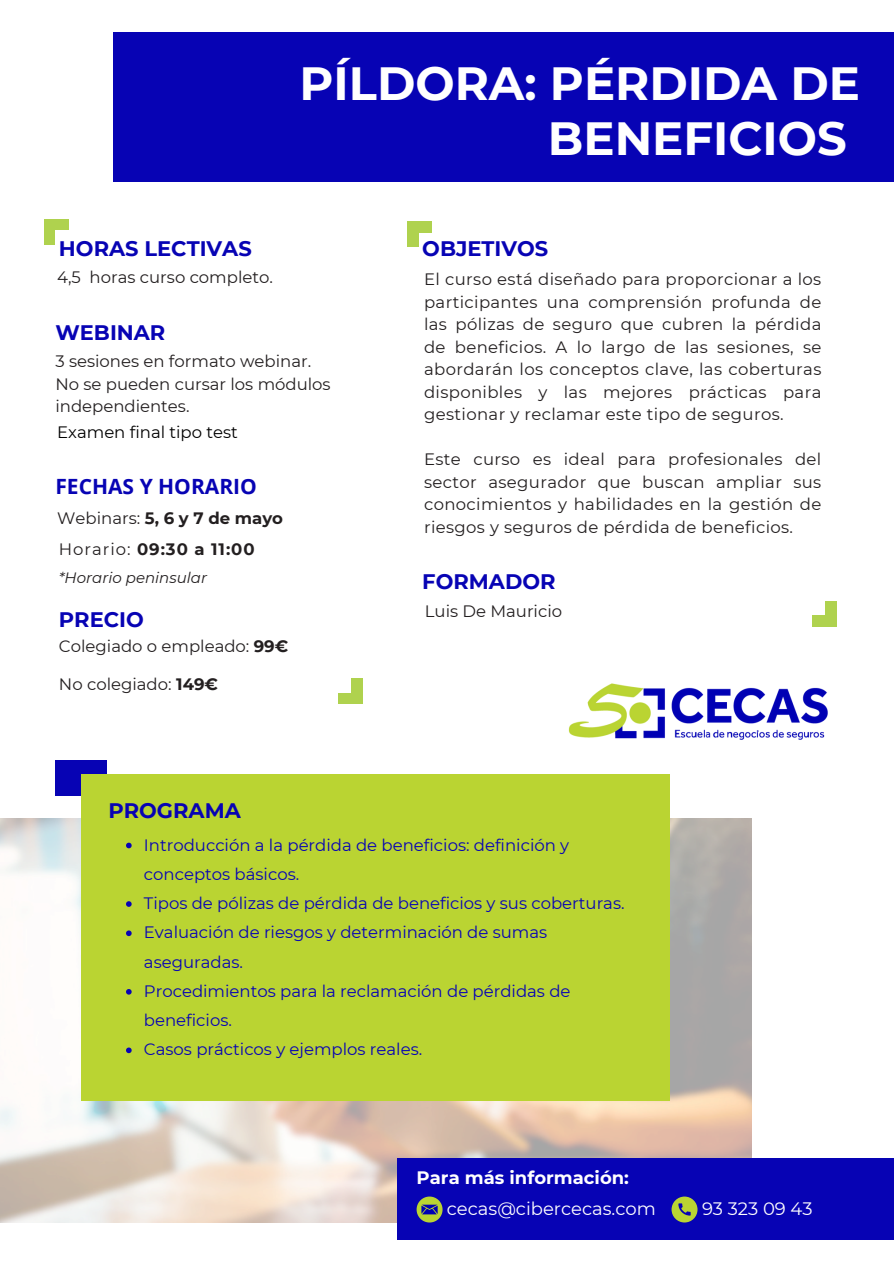
<style>
.page{position:relative;width:894px;height:1264px;background:#fff}
.page>*{position:absolute;margin:0;border:0;box-sizing:border-box;transform-origin:0 0}
.t1{font:700 46.5px/55.2px "Montserrat";color:#fff;text-align:right}
.t2{font:700 21px "Montserrat";color:#0703b4}
.t3{font:700 21px "Open Sans";color:#0703b4}
.t4{font:18px "Montserrat";color:#fff}
.t5{font:700 18px "Montserrat";color:#fff}
.t6{font:16.5px/22.5px "Montserrat";color:#231f20;text-align:justify}
.t7{font:16.5px/29.2px "Montserrat";color:#0703b4}
.t8{font:700 16.5px "Montserrat";letter-spacing:.03em;color:#231f20}
.t9{font:16.5px "Montserrat";color:#000}
.t10{font:italic 15px "Montserrat";color:#231f20}
.s1{font-weight:400}
.s2{font-weight:700}
</style>
<div class="page">
<div style="left:44px;top:219px;width:24px;height:25px;background:#afd24e"></div>
<div style="left:56px;top:230px;width:17px;height:18px;background:#fff"></div>
<div style="left:338px;top:678px;width:24px;height:25px;background:#afd24e"></div>
<div style="left:333px;top:675px;width:17px;height:17px;background:#fff"></div>
<div style="left:113px;top:32px;width:780px;height:150px;background:#0703b4"></div>
<div style="left:408px;top:222px;width:23px;height:25px;background:#afd24e"></div>
<div style="left:419px;top:234px;width:17px;height:17px;background:#fff"></div>
<img style="left:0;top:818px;width:751px;height:404px">
<img style="left:568px;top:683px;width:260px;height:57px">
<div style="left:397px;top:1158px;width:496px;height:81px;background:#0703b4"></div>
<svg style="left:416px;top:1196px;width:26px;height:26px"></svg>
<svg style="left:671px;top:1196px;width:26px;height:26px"></svg>
<div style="left:55px;top:760px;width:52px;height:36px;background:#0703b4"></div>
<div style="left:81px;top:773px;width:588px;height:327px;background:#bad432"></div>
<svg style="left:126px;top:842px;width:6px;height:6px"></svg>
<svg style="left:126px;top:901px;width:6px;height:5px"></svg>
<svg style="left:126px;top:930px;width:6px;height:6px"></svg>
<svg style="left:126px;top:989px;width:6px;height:5px"></svg>
<svg style="left:126px;top:1047px;width:6px;height:6px"></svg>
<div style="left:812px;top:601px;width:24px;height:25px;background:#afd24e"></div>
<div style="left:806px;top:597px;width:18px;height:17px;background:#fff"></div>
<h4 class="t1" style="left:299px;top:56px;width:561px">PÍLDORA: PÉRDIDA DE<br>BENEFICIOS</h4>
<h4 class="t2" style="left:59px;top:235px;width:194px">HORAS LECTIVAS</h4>
<h2 class="t2" style="left:422px;top:235px;width:127px">OBJETIVOS</h2>
<h2 class="t6" style="left:57px;top:265px;width:217px">4,5 horas curso completo.</h2>
<h4 class="t2" style="left:55px;top:319px;width:111px">WEBINAR</h4>
<h4 class="t6" style="left:55px;top:350px;width:277px;text-align:left">3 sesiones en formato webinar.<br>No se pueden cursar los módulos independientes.</h4>
<h4 class="t9" style="left:57px;top:421px;width:182px">Examen final tipo test</h4>
<p class="t3" style="left:55px;top:471px;width:203px">FECHAS Y HORARIO</p>
<h4 class="t8" style="left:57px;top:508px;width:227px"><span class="s1">Webinars:</span> 5, 6 y 7 de mayo</h4>
<h4 class="t8" style="left:59px;top:539px;width:197px"><span class="s1">Horario:</span> 09:30 a 11:00</h4>
<h4 class="t10" style="left:59px;top:568px;width:150px">*Horario peninsular</h4>
<h2 class="t2" style="left:59px;top:607px;width:86px">PRECIO</h2>
<p class="t6" style="left:59px;top:634px;width:231px">Colegiado o empleado: <span class="s2">99€</span></p>
<h2 class="t6" style="left:59px;top:673px;width:161px">No colegiado: <span class="s2">149€</span></h2>
<h1 class="t6" style="left:424px;top:268px;width:399px">El curso está diseñado para proporcionar a los participantes una comprensión profunda de las pólizas de seguro que cubren la pérdida de beneficios. A lo largo de las sesiones, se abordarán los conceptos clave, las coberturas disponibles y las mejores prácticas para gestionar y reclamar este tipo de seguros.</h1>
<h2 class="t6" style="left:424px;top:448px;width:399px">Este curso es ideal para profesionales del sector asegurador que buscan ampliar sus conocimientos y habilidades en la gestión de riesgos y seguros de pérdida de beneficios.</h2>
<p class="t2" style="left:422px;top:568px;width:135px">FORMADOR</p>
<h3 class="t6" style="left:424px;top:600px;width:139px">Luis De Mauricio</h3>
<h2 class="t2" style="left:108px;top:797px;width:134px">PROGRAMA</h2>
<p class="t7" style="left:144px;top:830px;width:426px">Introducción a la pérdida de beneficios: definición y conceptos básicos.</p>
<p class="t7" style="left:144px;top:888px;width:482px">Tipos de pólizas de pérdida de beneficios y sus coberturas.</p>
<p class="t7" style="left:144px;top:917px;width:404px">Evaluación de riesgos y determinación de sumas aseguradas.</p>
<p class="t7" style="left:144px;top:976px;width:428px">Procedimientos para la reclamación de pérdidas de beneficios.</p>
<p class="t7" style="left:144px;top:1034px;width:280px">Casos prácticos y ejemplos reales.</p>
<h2 class="t5" style="left:416px;top:1166px;width:214px">Para más información:</h2>
<h4 class="t4" style="left:446px;top:1197px;width:210px">cecas@cibercecas.com</h4>
<h4 class="t4" style="left:701px;top:1197px;width:112px">93 323 09 43</h4>
</div>
